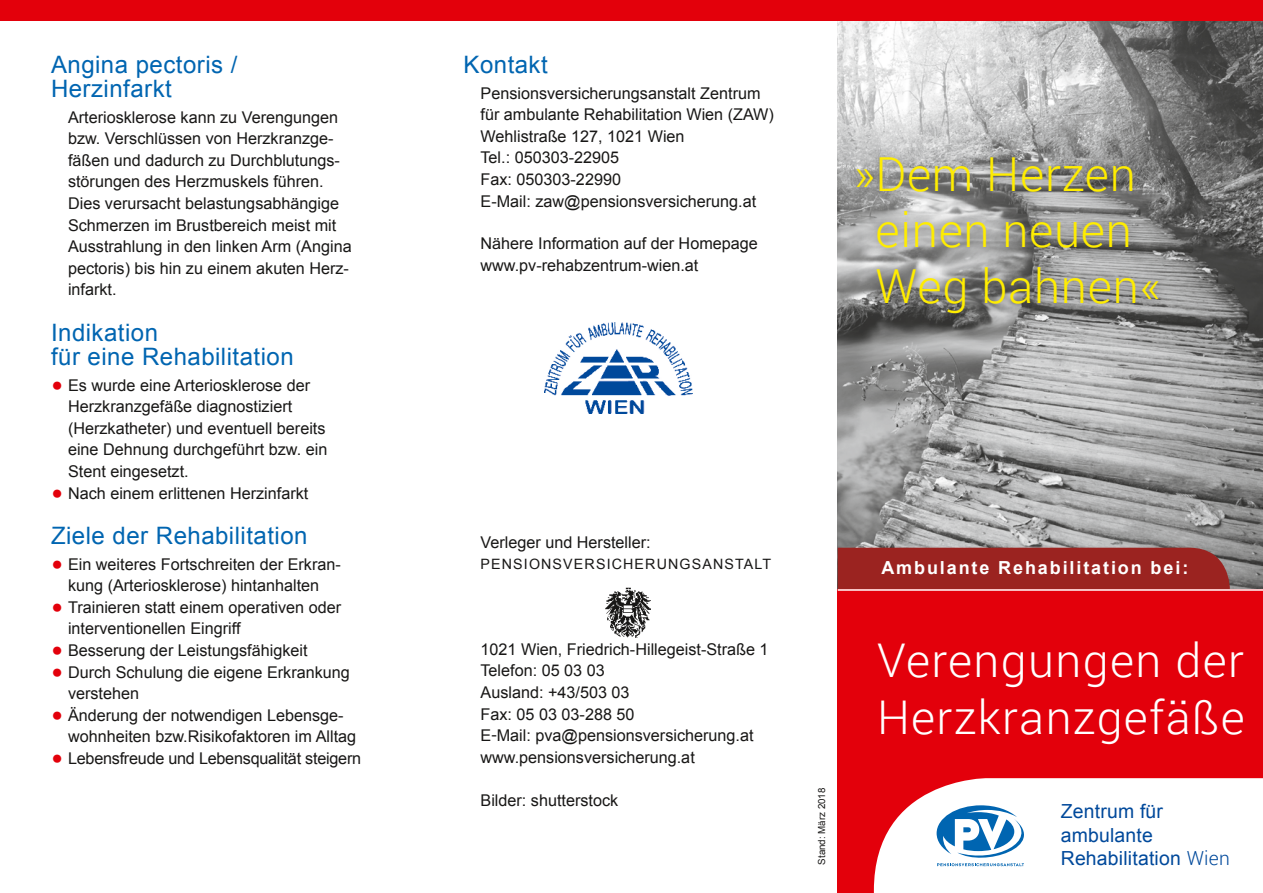
<style>
.page{position:relative;width:1263px;height:893px;background:#fff}
.page>*{position:absolute;margin:0;border:0;box-sizing:border-box;transform-origin:0 0}
.t1{font:300 46.95px/56.2px "Roboto";letter-spacing:.015em;color:#ffed00;text-align:center}
.H1-Foldertitel{font:300 46.5px/57px "Roboto";letter-spacing:.03em;color:#fff}
.t2{font:24px/24px "Arial";letter-spacing:.02em;color:#0065b1}
.t3{font:19.35px/23.2px "Arial";letter-spacing:.01em;color:#00499b}
.G{font:700 18px "Arial PVA";letter-spacing:.105em;color:#fff}
.G-2{font:16.2px/21.6px "Arial PVA";color:#181716}
.Impressum{font:16.2px "Arial PVA";color:#181716}
.Impressum-2{font:14.25px "Arial PVA";letter-spacing:.08em;color:#181716}
.Stand{font:9.75px "Arial PVA";color:#181716}
.s1{font-family:"Cala";font-weight:300;font-size:33px;color:#e3000b}
.s2{font-family:"Roboto";font-weight:300}
</style>
<div class="page">
<img style="left:838px;top:20px;width:425px;height:569px">
<div style="left:838px;top:548px;width:392px;height:41px;background:#9b2320"></div>
<div style="left:838px;top:589px;width:425px;height:304px;background:#e3000b"></div>
<div style="left:0;top:0;width:1263px;height:20px;background:#e3000b"></div>
<div style="left:844px;top:144px;width:326px;height:183px;background:#181716;opacity:.75"></div>
<hr style="left:838px;top:589px;width:425px;height:2px;background:#fff">
<svg style="left:874px;top:778px;width:389px;height:115px;background:#f1e8ed"></svg>
<img style="left:545px;top:322px;width:147px;height:91px">
<img style="left:605px;top:587px;width:46px;height:50px">
<h2 class="t2" style="left:51px;top:53px;width:188px">Angina pectoris /<br>Herzinfarkt</h2>
<p class="G-2" style="left:68px;top:106px;width:285px">Arteriosklerose kann zu Verengungen bzw. Verschlüssen von Herzkranzge&shy;fäßen und dadurch zu Durchblutungs&shy;störungen des Herzmuskels führen.<br>Dies verursacht belastungsabhängige Schmerzen im Brustbereich meist mit Ausstrahlung in den linken Arm (Angina pectoris) bis hin zu einem akuten Herz&shy;infarkt.</p>
<h2 class="t2" style="left:51px;top:320px;width:244px">Indikation<br>für eine Rehabilitation</h2>
<p class="G-2" style="left:68px;top:374px;width:261px;text-indent:-17px"><span class="s1">•</span> Es wurde eine Arteriosklerose der<br>Herzkranzgefäße diagnostiziert (Herzkatheter) und eventuell bereits eine Dehnung durchgeführt bzw. ein<br>Stent eingesetzt.</p>
<p class="G-2" style="left:51px;top:482px;width:259px"><span class="s1">•</span> Nach einem erlittenen Herzinfarkt</p>
<h2 class="t2" style="left:51px;top:524px;width:258px">Ziele der Rehabilitation</h2>
<p class="G-2" style="left:51px;top:553px;width:291px;text-align:center"><span class="s1">•</span> Ein weiteres Fortschreiten der Erkran&shy;kung (Arteriosklerose) hintanhalten</p>
<p class="G-2" style="left:68px;top:596px;width:275px;text-indent:-17px"><span class="s1">•</span> Trainieren statt einem operativen oder interventionellen Eingriff</p>
<p class="G-2" style="left:51px;top:639px;width:258px"><span class="s1">•</span> Besserung der Leistungsfähigkeit</p>
<p class="G-2" style="left:68px;top:661px;width:283px;text-indent:-17px"><span class="s1">•</span> Durch Schulung die eigene Erkrankung verstehen</p>
<p class="G-2" style="left:68px;top:704px;width:290px;text-indent:-17px"><span class="s1">•</span> Änderung der notwendigen Lebensge&shy;wohnheiten bzw.Risikofaktoren im Alltag</p>
<p class="G-2" style="left:51px;top:747px;width:312px"><span class="s1">•</span> Lebensfreude und Lebensqualität steigern</p>
<h2 class="t2" style="left:463px;top:53px;width:86px">Kontakt</h2>
<p class="G-2" style="left:480px;top:82px;width:295px">Pensionsversicherungsanstalt Zentrum für ambulante Rehabilitation Wien (ZAW)<br>Wehlistraße 127, 1021 Wien</p>
<p class="G-2" style="left:480px;top:147px;width:140px">Tel.: 050303-22905</p>
<p class="G-2" style="left:480px;top:168px;width:142px">Fax: 050303-22990</p>
<p class="G-2" style="left:480px;top:190px;width:277px">E-Mail: zaw@pensionsversicherung.at</p>
<p class="G-2" style="left:480px;top:233px;width:279px">Nähere Information auf der Homepage www.pv-rehabzentrum-wien.at</p>
<h1 class="t1" style="left:854px;top:144px;width:309px">»Dem Herzen einen neuen<br>Weg bahnen«</h1>
<p class="Impressum" style="left:480px;top:531px;width:172px">Verleger und Hersteller:</p>
<p class="Impressum-2" style="left:480px;top:555px;width:292px">PENSIONSVERSICHERUNGSANSTALT</p>
<p class="Impressum" style="left:480px;top:638px;width:290px">1021 Wien, Friedrich-Hillegeist-Straße 1</p>
<p class="Impressum" style="left:480px;top:660px;width:126px">Telefon: 05 03 03</p>
<p class="Impressum" style="left:480px;top:681px;width:151px">Ausland: +43/503 03</p>
<p class="Impressum" style="left:480px;top:703px;width:155px">Fax: 05 03 03-288 50</p>
<p class="Impressum" style="left:480px;top:724px;width:275px">E-Mail: pva@pensionsversicherung.at</p>
<p class="Impressum" style="left:480px;top:746px;width:216px">www.pensionsversicherung.at</p>
<p class="Impressum" style="left:480px;top:789px;width:139px">Bilder: shutterstock</p>
<p class="Stand" style="left:815px;top:865px;width:78px;rotate:-90deg">Stand: März 2018</p>
<p class="G" style="left:881px;top:555px;width:308px">Ambulante Rehabilitation bei:</p>
<h1 class="H1-Foldertitel" style="left:877px;top:631px;width:369px">Verengungen der<br>Herzkranzgefäße</h1>
<p class="t3" style="left:1061px;top:800px;width:171px">Zentrum für ambulante<br>Rehabilitation <span class="s2">Wien</span></p>
</div>
